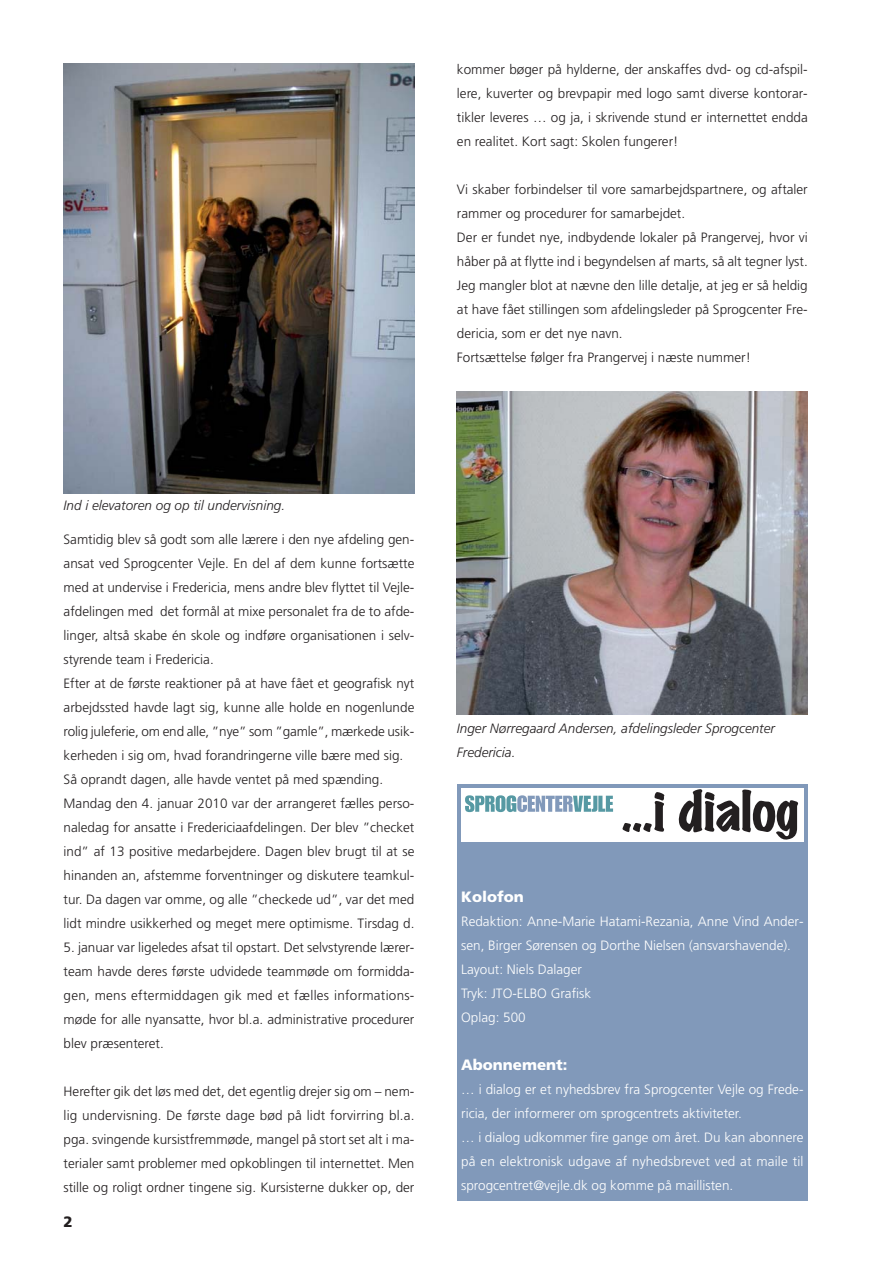
<style>
.page{position:relative;width:893px;height:1263px;background:#fff}
.page>*{position:absolute;margin:0;border:0;box-sizing:border-box;transform-origin:0 0}
.t1{font:900 15px "Frutiger";color:#fff}
.t2{font:900 15px "Frutiger";color:#231f20}
.t3{font:300 13.5px/24px "Frutiger";color:#231f20;text-align:justify}
.t4{font:300 13.5px/24px "Frutiger";color:#fff}
.t5{font:italic 300 13.5px/24px "Frutiger";color:#231f20}
</style>
<div class="page">
<div style="left:457px;top:784px;width:351px;height:417px;background:#8199ba"></div>
<div style="left:461px;top:788px;width:342px;height:54px;background:#fff"></div>
<svg style="left:622px;top:792px;width:42px;height:40px"></svg>
<svg style="left:678px;top:789px;width:120px;height:51px"></svg>
<div style="left:465px;top:792px;width:173px;height:27px;background:#fff"></div>
<svg style="left:465px;top:795px;width:148px;height:17px"></svg>
<img style="left:64px;top:64px;width:350px;height:429px">
<img style="left:457px;top:391px;width:350px;height:323px">
<p class="t3" style="left:457px;top:58px;width:352px">kommer bøger på hylderne, der anskaffes dvd- og cd-afspil&shy;lere, kuverter og brevpapir med logo samt diverse kontorar&shy;tikler leveres … og ja, i skrivende stund er internettet endda en realitet. Kort sagt: Skolen fungerer!</p>
<p class="t3" style="left:457px;top:178px;width:352px;text-align:left">Vi skaber forbindelser til vore samarbejdspartnere, og aftaler rammer og procedurer for samarbejdet.<br>Der er fundet nye, indbydende lokaler på Prangervej, hvor vi håber på at flytte ind i begyndelsen af marts, så alt tegner lyst.<br>Jeg mangler blot at nævne den lille detalje, at jeg er så heldig at have fået stillingen som afdelingsleder på Sprogcenter Fre&shy;dericia, som er det nye navn.<br>Fortsættelse følger fra Prangervej i næste nummer!</p>
<p class="t5" style="left:64px;top:494px;width:223px">Ind i elevatoren og op til undervisning.</p>
<p class="t3" style="left:64px;top:528px;width:352px;text-align:left">Samtidig blev så godt som alle lærere i den nye afdeling gen&shy;ansat ved Sprogcenter Vejle. En del af dem kunne fortsætte med at undervise i Fredericia, mens andre blev flyttet til Vejle&shy;afdelingen med det formål at mixe personalet fra de to afde&shy;linger, altså skabe én skole og indføre organisationen i selv&shy;styrende team i Fredericia.<br>Efter at de første reaktioner på at have fået et geografisk nyt arbejdssted havde lagt sig, kunne alle holde en nogenlunde rolig juleferie, om end alle, ”nye” som ”gamle”, mærkede usik&shy;kerheden i sig om, hvad forandringerne ville bære med sig.<br>Så oprandt dagen, alle havde ventet på med spænding.<br>Mandag den 4. januar 2010 var der arrangeret fælles perso&shy;naledag for ansatte i Fredericiaafdelingen. Der blev ”checket ind” af 13 positive medarbejdere. Dagen blev brugt til at se hinanden an, afstemme forventninger og diskutere teamkul&shy;tur. Da dagen var omme, og alle ”checkede ud”, var det med lidt mindre usikkerhed og meget mere optimisme. Tirsdag d.</p>
<p class="t3" style="left:64px;top:936px;width:352px">5. januar var ligeledes afsat til opstart. Det selvstyrende lærer&shy;team havde deres første udvidede teammøde om formidda&shy;gen, mens eftermiddagen gik med et fælles informations&shy;møde for alle nyansatte, hvor bl.a. administrative procedurer blev præsenteret.</p>
<p class="t3" style="left:64px;top:1080px;width:352px">Herefter gik det løs med det, det egentlig drejer sig om – nem&shy;lig undervisning. De første dage bød på lidt forvirring bl.a. pga. svingende kursistfremmøde, mangel på stort set alt i ma&shy;terialer samt problemer med opkoblingen til internettet. Men stille og roligt ordner tingene sig. Kursisterne dukker op, der</p>
<p class="t2" style="left:64px;top:1215px;width:11px">2</p>
<p class="t5" style="left:457px;top:717px;width:319px">Inger Nørregaard Andersen, afdelingsleder Sprogcenter<br>Fredericia.</p>
<p class="t1" style="left:461px;top:890px;width:64px">Kolofon</p>
<p class="t4" style="left:461px;top:910px;width:344px">Redaktion: Anne-Marie Hatami-Rezania, Anne Vind Ander&shy;sen, Birger Sørensen og Dorthe Nielsen (ansvarshavende).<br>Layout: Niels Dalager<br>Tryk: JTO-ELBO Grafisk<br>Oplag: 500</p>
<p class="t1" style="left:461px;top:1058px;width:108px">Abonnement:</p>
<p class="t4" style="left:461px;top:1078px;width:344px">… i dialog er et nyhedsbrev fra Sprogcenter Vejle og Frede&shy;ricia, der informerer om sprogcentrets aktiviteter.<br>… i dialog udkommer fire gange om året. Du kan abonnere på en elektronisk udgave af nyhedsbrevet ved at maile til sprogcentret@vejle.dk og komme på maillisten.</p>
</div>
